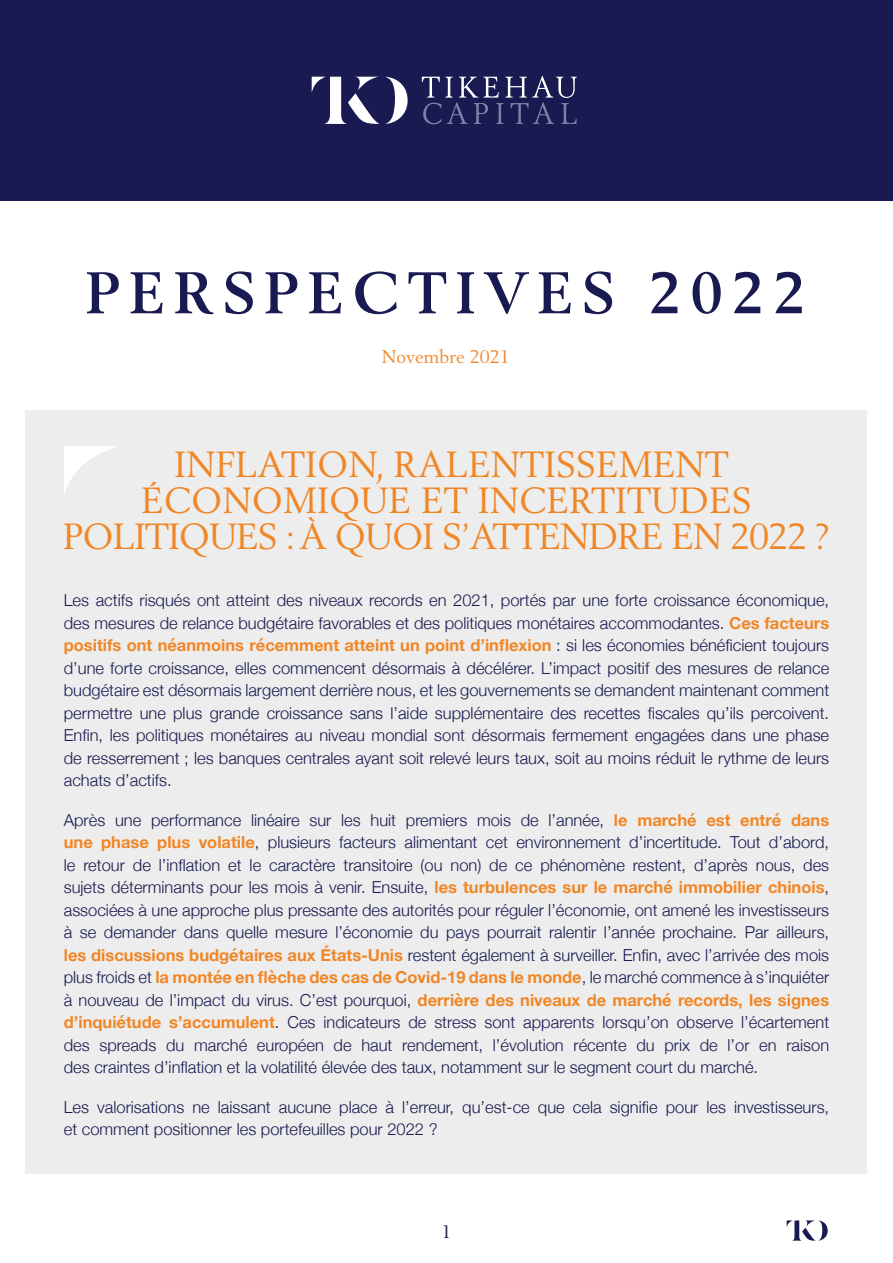
<style>
.page{position:relative;width:893px;height:1263px;background:#fff}
.page>*{position:absolute;margin:0;border:0;box-sizing:border-box;transform-origin:0 0}
.t1{font:700 57.9px "Berling LT Std";letter-spacing:.16em;color:#191a51}
.t2{font:36px/36px "Berling LT Std";color:#f18625;text-align:center}
.t3{font:18px "Berling LT Std";color:#f18625}
.t4{font:18px "Berling LT Std";color:#191a51}
.t5{font:300 16.5px/22.5px "Helvetica Neue";color:#191a51;text-align:justify}
.s1{font-weight:700;color:#f18625}
</style>
<div class="page">
<div style="left:26px;top:410px;width:841px;height:763px;background:#ededed"></div>
<svg style="left:64px;top:446px;width:53px;height:47px"></svg>
<svg style="left:787px;top:1220px;width:41px;height:21px"></svg>
<div style="left:0;top:0;width:893px;height:201px;background:#191a51"></div>
<svg style="left:422px;top:76px;width:155px;height:48px"></svg>
<svg style="left:312px;top:77px;width:96px;height:47px"></svg>
<h1 class="t1" style="left:86px;top:259px;width:721px">PERSPECTIVES 2022</h1>
<p class="t3" style="left:382px;top:346px;width:130px">Novembre 2021</p>
<h2 class="t2" style="left:63px;top:446px;width:769px">INFLATION, RALENTISSEMENT<br>ÉCONOMIQUE ET INCERTITUDES<br>POLITIQUES : À QUOI S’ATTENDRE EN 2022 ?</h2>
<p class="t5" style="left:64px;top:588px;width:767px">Les actifs risqués ont atteint des niveaux records en 2021, portés par une forte croissance économique, des mesures de relance budgétaire favorables et des politiques monétaires accommodantes. <span class="s1">Ces facteurs positifs ont néanmoins récemment atteint un point d’inflexion</span> : si les économies bénéficient toujours d’une forte croissance, elles commencent désormais à décélérer. L’impact positif des mesures de relance budgétaire est désormais largement derrière nous, et les gouvernements se demandent maintenant comment permettre une plus grande croissance sans l’aide supplémentaire des recettes fiscales qu’ils percoivent.<br>Enfin, les politiques monétaires au niveau mondial sont désormais fermement engagées dans une phase de resserrement ; les banques centrales ayant soit relevé leurs taux, soit au moins réduit le rythme de leurs achats d’actifs.</p>
<p class="t5" style="left:64px;top:807px;width:767px">Après une performance linéaire sur les huit premiers mois de l’année, <span class="s1">le marché est entré dans une phase plus volatile</span>, plusieurs facteurs alimentant cet environnement d’incertitude. Tout d’abord, le retour de l’inflation et le caractère transitoire (ou non) de ce phénomène restent, d’après nous, des sujets déterminants pour les mois à venir. Ensuite, <span class="s1">les turbulences sur le marché immobilier chinois</span>, associées à une approche plus pressante des autorités pour réguler l’économie, ont amené les investisseurs à se demander dans quelle mesure l’économie du pays pourrait ralentir l’année prochaine. Par ailleurs, <span class="s1">les discussions budgétaires aux États-Unis</span> restent également à surveiller. Enfin, avec l’arrivée des mois plus froids et <span class="s1">la montée en flèche des cas de Covid-19 dans le monde</span>, le marché commence à s’inquiéter à nouveau de l’impact du virus. C’est pourquoi, <span class="s1">derrière des niveaux de marché records, les signes d’inquiétude s’accumulent</span>. Ces indicateurs de stress sont apparents lorsqu’on observe l’écartement des spreads du marché européen de haut rendement, l’évolution récente du prix de l’or en raison des craintes d’inflation et la volatilité élevée des taux, notamment sur le segment court du marché.</p>
<p class="t5" style="left:64px;top:1094px;width:767px">Les valorisations ne laissant aucune place à l’erreur, qu’est-ce que cela signifie pour les investisseurs, et comment positionner les portefeuilles pour 2022 ?</p>
<p class="t4" style="left:441px;top:1221px;width:12px">1</p>
</div>
